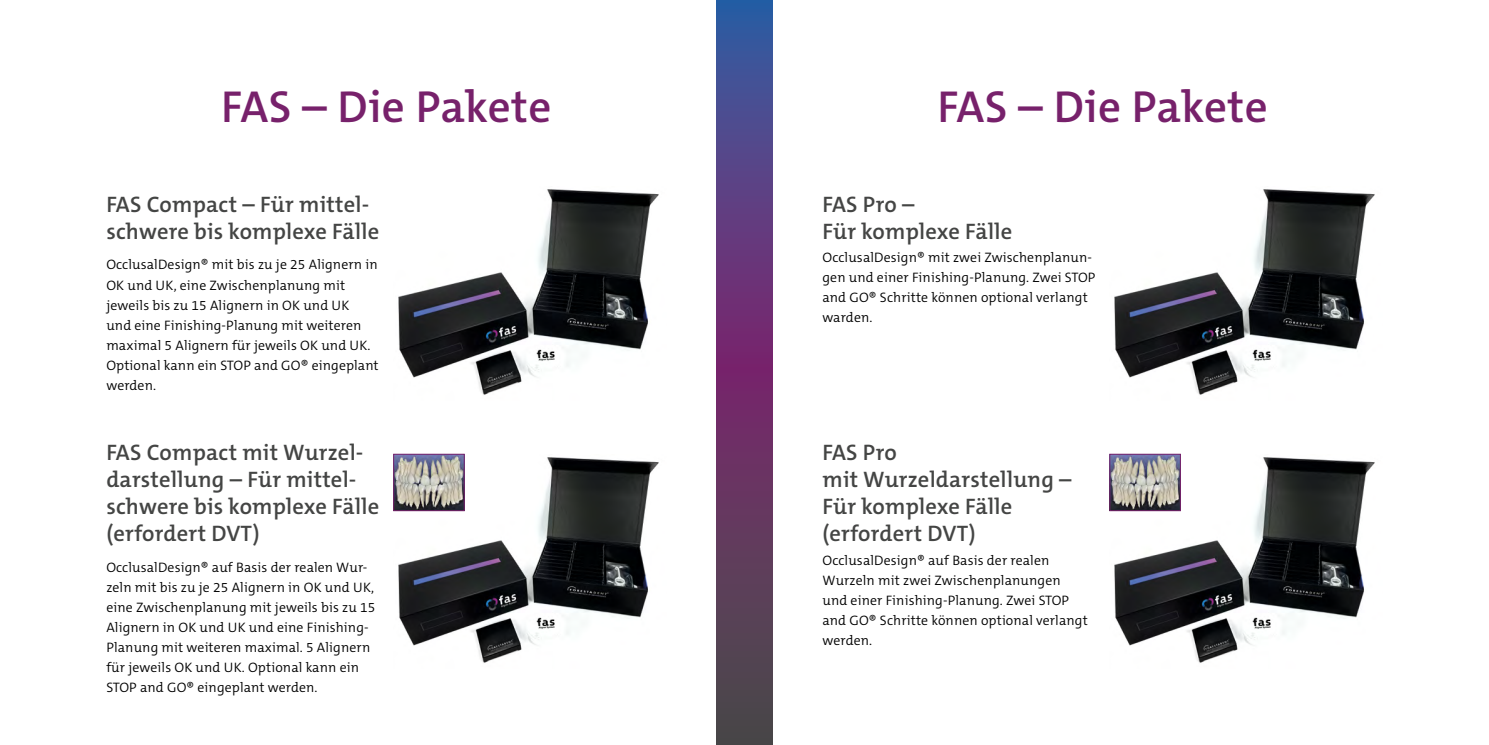
<style>
.page{position:relative;width:1489px;height:745px;background:#fff}
.page>*{position:absolute;margin:0;border:0;box-sizing:border-box;transform-origin:0 0}
.t1{font:600 45px "The Mix C5";letter-spacing:.01em;color:#77216b}
.t2{font:600 22.5px/27px "The Mix C5";letter-spacing:.01em;color:#444544}
.t3{font:300 13.75px/20px "The Mix C5";letter-spacing:.01em;color:#000}
</style>
<div class="page">
<svg style="left:716px;top:0;width:56px;height:744px;background:#5b3d70"></svg>
<img style="left:398px;top:189px;width:261px;height:206px">
<img style="left:393px;top:454px;width:266px;height:209px">
<img style="left:395px;top:456px;width:67px;height:52px">
<div style="left:393px;top:454px;width:71px;height:56px;border:1px solid #77216b"></div>
<img style="left:1114px;top:189px;width:261px;height:206px">
<img style="left:1109px;top:454px;width:266px;height:209px">
<img style="left:1111px;top:456px;width:67px;height:52px">
<div style="left:1109px;top:454px;width:71px;height:56px;border:1px solid #77216b"></div>
<h1 class="t1" style="left:221px;top:78px;width:332px">FAS – Die Pakete</h1>
<h1 class="t1" style="left:937px;top:78px;width:332px">FAS – Die Pakete</h1>
<h2 class="t2" style="left:106px;top:191px;width:274px">FAS Compact – Für mittel&shy;schwere bis komplexe Fälle</h2>
<p class="t3" style="left:106px;top:255px;width:274px">OcclusalDesign® mit bis zu je 25 Alignern in OK und UK, eine Zwischenplanung mit jeweils bis zu 15 Alignern in OK und UK<br>und eine Finishing-Planung mit weiteren maximal 5 Alignern für jeweils OK und UK.<br>Optional kann ein STOP and GO® eingeplant werden.</p>
<h2 class="t2" style="left:106px;top:439px;width:274px">FAS Compact mit Wurzel&shy;darstellung – Für mittel&shy;schwere bis komplexe Fälle (erfordert DVT)</h2>
<p class="t3" style="left:106px;top:557px;width:270px">OcclusalDesign® auf Basis der realen Wur&shy;zeln mit bis zu je 25 Alignern in OK und UK, eine Zwischenplanung mit jeweils bis zu 15<br>Alignern in OK und UK und eine Finishing-Planung mit weiteren maximal. 5 Alignern für jeweils OK und UK. Optional kann ein STOP and GO® eingeplant werden.</p>
<h2 class="t2" style="left:822px;top:191px;width:191px">FAS Pro –<br>Für komplexe Fälle</h2>
<p class="t3" style="left:822px;top:248px;width:274px">OcclusalDesign® mit zwei Zwischenplanun&shy;gen und einer Finishing-Planung. Zwei STOP and GO® Schritte können optional verlangt warden.</p>
<h2 class="t2" style="left:822px;top:439px;width:251px">FAS Pro<br>mit Wurzeldarstellung –<br>Für komplexe Fälle (erfordert DVT)</h2>
<p class="t3" style="left:822px;top:550px;width:267px">OcclusalDesign® auf Basis der realen Wurzeln mit zwei Zwischenplanungen und einer Finishing-Planung. Zwei STOP and GO® Schritte können optional verlangt werden.</p>
</div>
